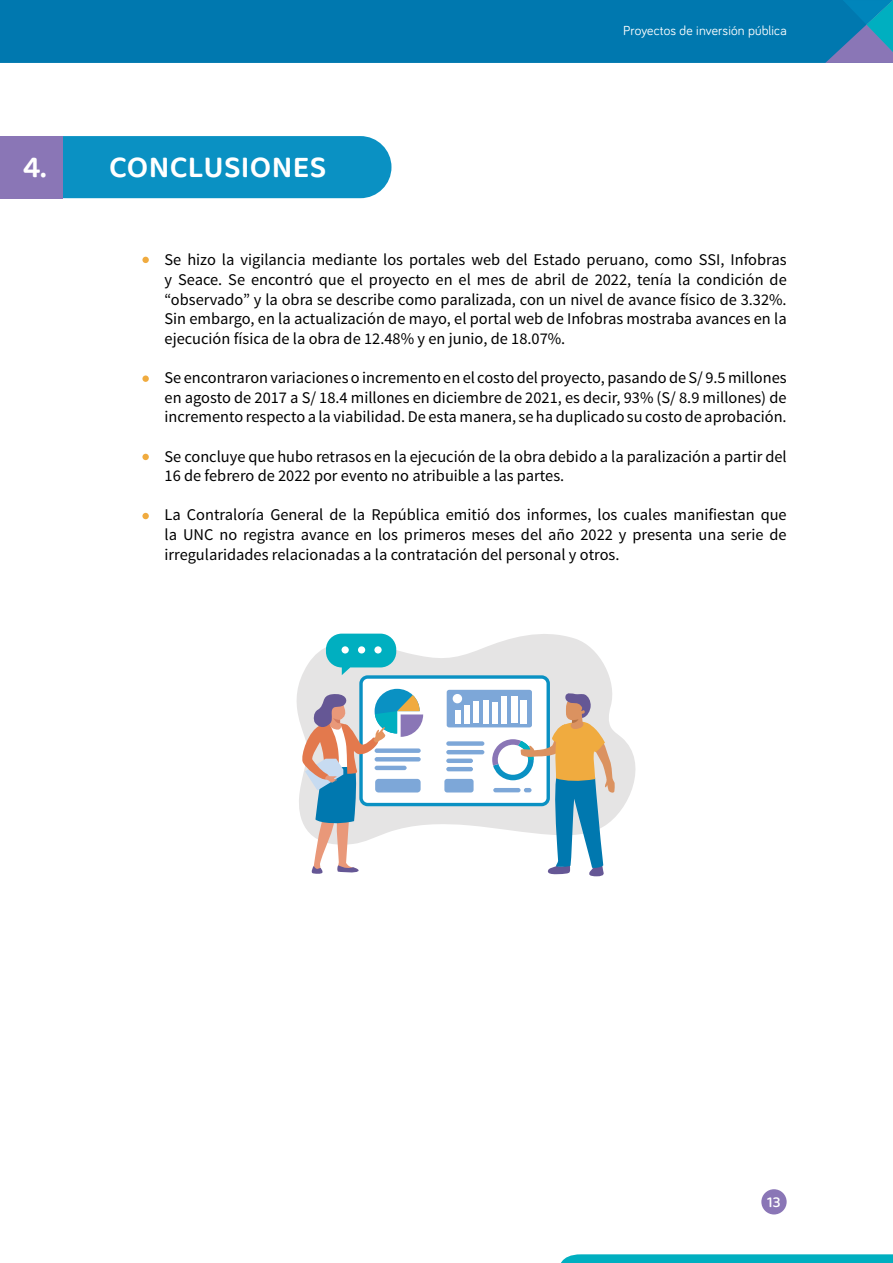
<style>
.page{position:relative;width:893px;height:1263px;background:#fff}
.page>*{position:absolute;margin:0;border:0;box-sizing:border-box;transform-origin:0 0}
.t1{font:600 31.5px "Baloo 2";letter-spacing:.01em;color:#fff}
.t2{font:16.35px/19.6px "Source Sans Pro";color:#000;text-align:justify}
.t3{font:500 15.6px "Baloo 2";color:#fff}
.t4{font:13.5px "Bariol";letter-spacing:.01em;color:#fff}
</style>
<div class="page">
<div style="left:0;top:0;width:825px;height:63px;background:#0078af"></div>
<svg style="left:825px;top:0;width:68px;height:63px;background:#2e82b5"></svg>
<svg style="left:561px;top:1254px;width:332px;height:9px;background:#0db3c3"></svg>
<div style="left:761px;top:1189px;width:26px;height:25px;background:#8a76b6;border-radius:50%"></div>
<div style="left:62px;top:136px;width:329px;height:62px;background:#0a91c3"></div>
<div style="left:0;top:136px;width:62px;height:62px;background:#8a76b6"></div>
<div style="left:142px;top:257px;width:7px;height:6px;background:#f0ab3f;border-radius:50%"></div>
<div style="left:142px;top:375px;width:7px;height:7px;background:#f0ab3f;border-radius:50%"></div>
<div style="left:142px;top:454px;width:7px;height:6px;background:#f0ab3f;border-radius:50%"></div>
<div style="left:142px;top:513px;width:7px;height:6px;background:#f0ab3f;border-radius:50%"></div>
<svg style="left:296px;top:633px;width:340px;height:195px;fill:#e5e4e4"></svg>
<div style="left:326px;top:634px;width:70px;height:33px;background:#00afc0;border-radius:16px"></div>
<div style="left:342px;top:646px;width:7px;height:7px;background:#fff;border-radius:50%"></div>
<div style="left:358px;top:646px;width:7px;height:7px;background:#fff;border-radius:50%"></div>
<div style="left:374px;top:646px;width:8px;height:7px;background:#fff;border-radius:50%"></div>
<div style="left:361px;top:677px;width:187px;height:127px;background:#fff;border-radius:7px"></div>
<div style="left:359px;top:675px;width:191px;height:131px;border:3px solid #0a91c3;border-radius:7px"></div>
<div style="left:446px;top:741px;width:38px;height:5px;background:#7da7d8;border-radius:2px"></div>
<hr style="left:446px;top:750px;width:38px;height:4px;background:#7da7d8;border-radius:2px">
<div style="left:446px;top:758px;width:27px;height:5px;background:#7da7d8;border-radius:2px"></div>
<hr style="left:446px;top:767px;width:27px;height:4px;background:#7da7d8;border-radius:2px">
<div style="left:447px;top:690px;width:85px;height:37px;background:#7da7d8;border-radius:3px"></div>
<div style="left:453px;top:694px;width:9px;height:9px;background:#fff;border-radius:50%"></div>
<div style="left:464px;top:705px;width:6px;height:18px;background:#fff"></div>
<div style="left:474px;top:701px;width:5px;height:22px;background:#fff"></div>
<div style="left:483px;top:700px;width:6px;height:23px;background:#fff"></div>
<div style="left:455px;top:710px;width:6px;height:13px;background:#fff"></div>
<div style="left:444px;top:779px;width:30px;height:13px;background:#7da7d8;border-radius:3px"></div>
<svg style="left:492px;top:691px;width:123px;height:185px"></svg>
<svg style="left:300px;top:689px;width:123px;height:185px"></svg>
<h1 class="t1" style="left:23px;top:145px;width:305px">4. CONCLUSIONES</h1>
<p class="t4" style="left:623px;top:21px;width:165px">Proyectos de inversión pública</p>
<p class="t2" style="left:165px;top:250px;width:624px">Se hizo la vigilancia mediante los portales web del Estado peruano, como SSI, Infobras y Seace. Se encontró que el proyecto en el mes de abril de 2022, tenía la condición de “observado” y la obra se describe como paralizada, con un nivel de avance físico de 3.32%.<br>Sin embargo, en la actualización de mayo, el portal web de Infobras mostraba avances en la ejecución física de la obra de 12.48% y en junio, de 18.07%.</p>
<p class="t2" style="left:165px;top:368px;width:624px">Se encontraron variaciones o incremento en el costo del proyecto, pasando de S/ 9.5 millones en agosto de 2017 a S/ 18.4 millones en diciembre de 2021, es decir, 93% (S/ 8.9 millones) de incremento respecto a la viabilidad. De esta manera, se ha duplicado su costo de aprobación.</p>
<p class="t2" style="left:165px;top:446px;width:624px">Se concluye que hubo retrasos en la ejecución de la obra debido a la paralización a partir del<br>16 de febrero de 2022 por evento no atribuible a las partes.</p>
<p class="t2" style="left:165px;top:505px;width:624px">La Contraloría General de la República emitió dos informes, los cuales manifiestan que la UNC no registra avance en los primeros meses del año 2022 y presenta una serie de irregularidades relacionadas a la contratación del personal y otros.</p>
<p class="t3" style="left:767px;top:1191px;width:15px">13</p>
</div>
